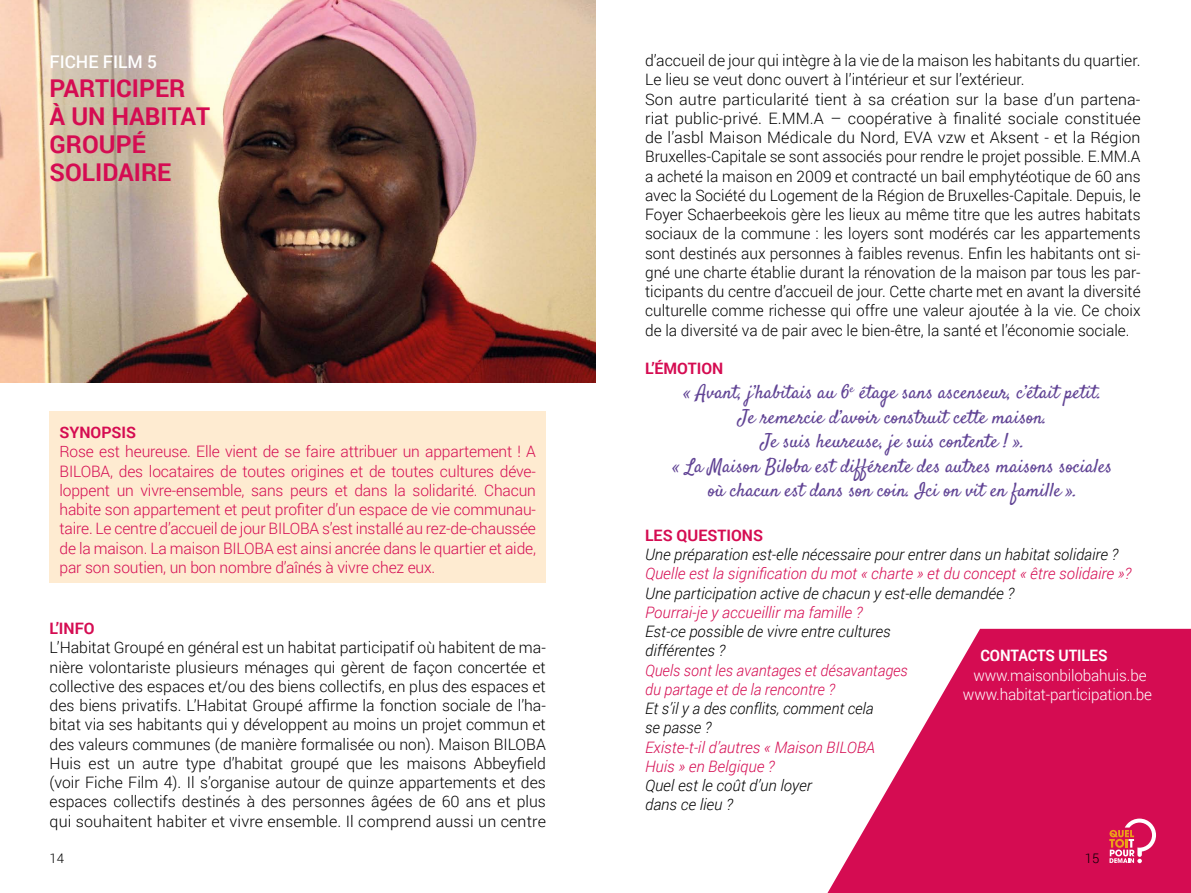
<style>
.page{position:relative;width:1191px;height:893px;background:#fff}
.page>*{position:absolute;margin:0;border:0;box-sizing:border-box;transform-origin:0 0}
.t1{font:700 24.5px/28px "Roboto";color:#d50c52}
.t2{font:19.25px/24.5px "Satisfy";color:#614495;text-align:center}
.t3{font:500 17.5px "Roboto";color:#fff}
.t4{font:300 15.75px/19.2px "Roboto";color:#000;text-align:justify}
.t5{font:300 15.75px/19.2px "Roboto";letter-spacing:-.01em;color:#d50c52;text-align:justify}
.t6{font:italic 300 15.75px/19.2px "Roboto";color:#000}
.t7{font:italic 300 15.75px/19.2px "Roboto";color:#d50c52}
.t8{font:italic 300 15.75px/19.2px "Roboto";color:#d50c52;scale:.96 1}
.t9{font:300 15.75px/19.2px "Roboto";letter-spacing:-.01em;color:#fff;text-align:center}
.t10{font:700 15.75px "Roboto";color:#d50c52}
.t11{font:700 15.75px "Roboto";letter-spacing:-.005em;color:#fff;scale:.95 1}
.t12{font:300 13.12px "Roboto";color:#000}
</style>
<div class="page">
<svg style="left:827px;top:629px;width:364px;height:264px;fill:#d50c52"></svg>
<svg style="left:1109px;top:819px;width:47px;height:44px;background:#e05274"></svg>
<img style="left:0;top:0;width:595px;height:382px">
<div style="left:50px;top:412px;width:496px;height:171px;background:#feebd1"></div>
<p class="t3" style="left:50px;top:49px;width:109px">FICHE FILM 5</p>
<h1 class="t1" style="left:50px;top:74px;width:162px">PARTICIPER<br>À UN HABITAT<br>GROUPÉ<br>SOLIDAIRE</h1>
<p class="t10" style="left:60px;top:421px;width:78px">SYNOPSIS</p>
<p class="t5" style="left:60px;top:442px;width:478px">Rose est heureuse. Elle vient de se faire attribuer un appartement ! A BILOBA, des locataires de toutes origines et de toutes cultures déve&shy;loppent un vivre-ensemble, sans peurs et dans la solidarité. Chacun habite son appartement et peut profiter d’un espace de vie communau&shy;taire. Le centre d’accueil de jour BILOBA s’est installé au rez-de-chaussée de la maison. La maison BILOBA est ainsi ancrée dans le quartier et aide, par son soutien, un bon nombre d’aînés à vivre chez eux.</p>
<p class="t10" style="left:50px;top:617px;width:46px">L’INFO</p>
<p class="t4" style="left:50px;top:638px;width:498px">L’Habitat Groupé en général est un habitat participatif où habitent de ma&shy;nière volontariste plusieurs ménages qui gèrent de façon concertée et collective des espaces et/ou des biens collectifs, en plus des espaces et des biens privatifs. L’Habitat Groupé affirme la fonction sociale de l’ha&shy;bitat via ses habitants qui y développent au moins un projet commun et des valeurs communes (de manière formalisée ou non). Maison BILOBA Huis est un autre type d’habitat groupé que les maisons Abbeyfield (voir Fiche Film 4). Il s’organise autour de quinze appartements et des espaces collectifs destinés à des personnes âgées de 60 ans et plus qui souhaitent habiter et vivre ensemble. Il comprend aussi un centre</p>
<p class="t4" style="left:645px;top:50px;width:497px;text-align:left">d’accueil de jour qui intègre à la vie de la maison les habitants du quartier.<br>Le lieu se veut donc ouvert à l’intérieur et sur l’extérieur.<br>Son autre particularité tient à sa création sur la base d’un partena&shy;riat public-privé. E.MM.A – coopérative à finalité sociale constituée de l’asbl Maison Médicale du Nord, EVA vzw et Aksent - et la Région Bruxelles-Capitale se sont associés pour rendre le projet possible. E.MM.A a acheté la maison en 2009 et contracté un bail emphytéotique de 60 ans avec la Société du Logement de la Région de Bruxelles-Capitale. Depuis, le Foyer Schaerbeekois gère les lieux au même titre que les autres habitats sociaux de la commune : les loyers sont modérés car les appartements sont destinés aux personnes à faibles revenus. Enfin les habitants ont si&shy;gné une charte établie durant la rénovation de la maison par tous les par&shy;ticipants du centre d’accueil de jour. Cette charte met en avant la diversité culturelle comme richesse qui offre une valeur ajoutée à la vie. Ce choix de la diversité va de pair avec le bien-être, la santé et l’économie sociale.</p>
<p class="t10" style="left:645px;top:357px;width:80px">L’ÉMOTION</p>
<p class="t2" style="left:673px;top:382px;width:440px">« Avant, j’habitais au 6<sup>e</sup> étage sans ascenseur, c’était petit.<br>Je remercie d’avoir construit cette maison.<br>Je suis heureuse, je suis contente ! ».<br>« La Maison Biloba est différente des autres maisons sociales où chacun est dans son coin. Ici on vit en famille ».</p>
<p class="t10" style="left:645px;top:524px;width:119px">LES QUESTIONS</p>
<p class="t6" style="left:645px;top:544px;width:474px">Une préparation est-elle nécessaire pour entrer dans un habitat solidaire ?</p>
<p class="t7" style="left:645px;top:563px;width:487px">Quelle est la signification du mot « charte » et du concept « être solidaire »?</p>
<p class="t6" style="left:645px;top:583px;width:370px">Une participation active de chacun y est-elle demandée ?</p>
<p class="t7" style="left:645px;top:602px;width:219px">Pourrai-je y accueillir ma famille ?</p>
<p class="t6" style="left:645px;top:621px;width:247px">Est-ce possible de vivre entre cultures différentes ?</p>
<p class="t8" style="left:645px;top:660px;width:275px">Quels sont les avantages et désavantages du partage et de la rencontre ?</p>
<p class="t6" style="left:645px;top:698px;width:230px">Et s’il y a des conflits, comment cela se passe ?</p>
<p class="t7" style="left:645px;top:737px;width:231px">Existe-t-il d’autres « Maison BILOBA<br>Huis » en Belgique ?</p>
<p class="t6" style="left:645px;top:775px;width:168px">Quel est le coût d’un loyer dans ce lieu ?</p>
<p class="t11" style="left:980px;top:645px;width:135px">CONTACTS UTILES</p>
<p class="t9" style="left:963px;top:665px;width:191px">www.maisonbilobahuis.be www.habitat-participation.be</p>
<p class="t12" style="left:50px;top:849px;width:16px">14</p>
<p class="t12" style="left:1084px;top:849px;width:16px">15</p>
</div>
